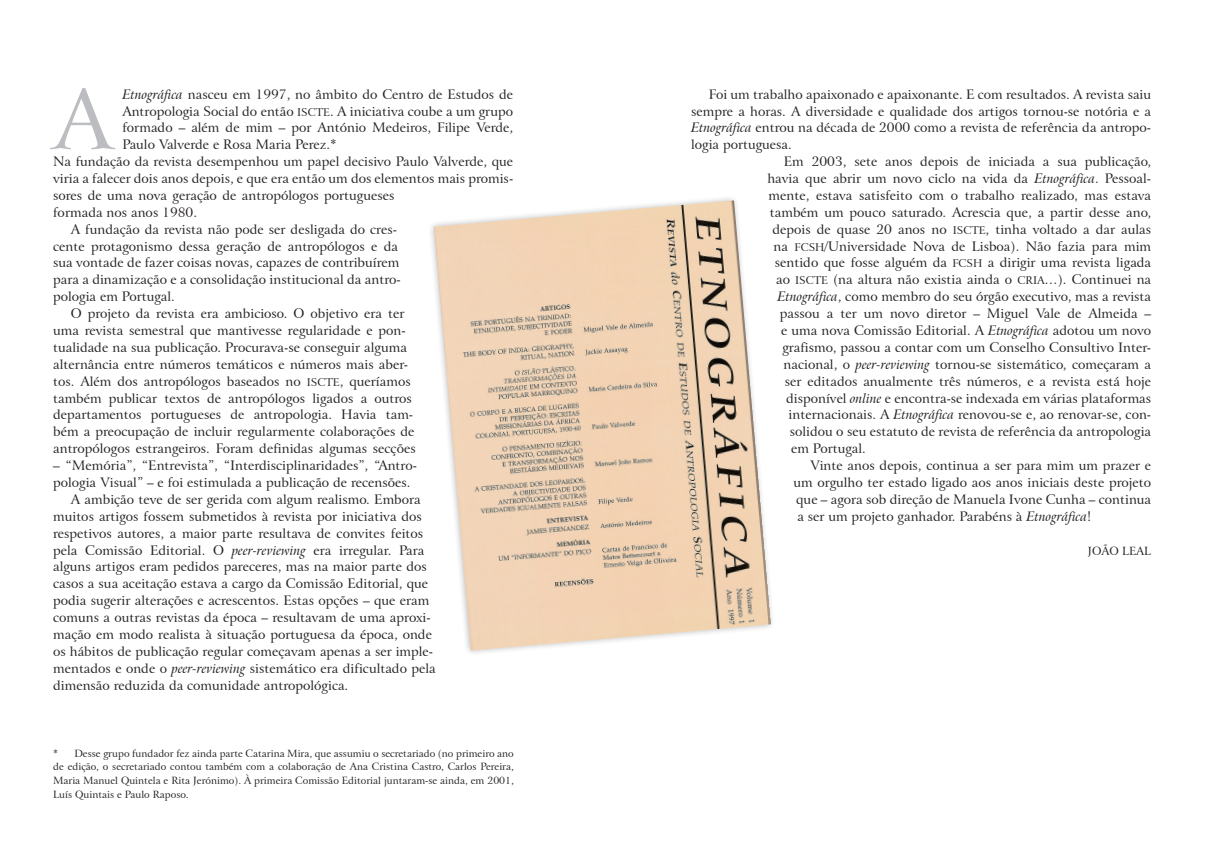
<style>
.page{position:relative;width:1205px;height:851px;background:#fff}
.page>*{position:absolute;margin:0;border:0;box-sizing:border-box;transform-origin:0 0}
.Texto_01{font:82.62px "Arrus BT";color:#bcbdc0}
.Texto_01-2{font:13.12px/16.9px "Arrus BT";color:#231f20}
.Subcapitulo{font:11.25px "Arrus BT";color:#231f20}
.Notas{font:10px/13.8px "Arrus BT";color:#231f20;text-align:justify}
.s1{font-style:italic}
.s2{font-size:10.62px}
</style>
<div class="page">
<img style="left:434px;top:200px;width:337px;height:450px">
<p class="Texto_01" style="left:53px;top:69px;width:60px">A</p>
<p class="Texto_01-2" style="left:122px;top:86px;width:392px;text-align:justify"><span class="s1">Etnográfica</span> nasceu em 1997, no âmbito do Centro de Estudos de Antropologia Social do então <span class="s2">ISCTE</span>. A iniciativa coube a um grupo formado – além de mim – por António Medeiros, Filipe Verde, Paulo Valverde e Rosa Maria Perez.*</p>
<p class="Texto_01-2" style="left:53px;top:153px;width:462px">Na fundação da revista desempenhou um papel decisivo Paulo Valverde, que viria a falecer dois anos depois, e que era então um dos elementos mais promis&shy;sores de uma nova geração de antropólogos portugueses<br>formada nos anos 1980.</p>
<p class="Texto_01-2" style="left:53px;top:221px;width:349px;text-indent:18px">A fundação da revista não pode ser desligada do cres&shy;cente protagonismo dessa geração de antropólogos e da sua vontade de fazer coisas novas, capazes de contribuírem para a dinamização e a consolidação institucional da antro&shy;pologia em Portugal.</p>
<p class="Texto_01-2" style="left:53px;top:305px;width:364px;text-indent:18px">O projeto da revista era ambicioso. O objetivo era ter uma revista semestral que mantivesse regularidade e pon&shy;tualidade na sua publicação. Procurava-se conseguir alguma alternância entre números temáticos e números mais aber&shy;tos. Além dos antropólogos baseados no <span class="s2">ISCTE</span>, queríamos também publicar textos de antropólogos ligados a outros departamentos portugueses de antropologia. Havia tam&shy;bém a preocupação de incluir regularmente colaborações de antropólogos estrangeiros. Foram definidas algumas secções</p>
<p class="Texto_01-2" style="left:53px;top:457px;width:365px">– “Memória”, “Entrevista”, “Interdisciplinaridades”, “Antro&shy;pologia Visual” – e foi estimulada a publicação de recensões.</p>
<p class="Texto_01-2" style="left:53px;top:491px;width:384px;text-indent:18px">A ambição teve de ser gerida com algum realismo. Embora muitos artigos fossem submetidos à revista por iniciativa dos respetivos autores, a maior parte resultava de convites feitos pela Comissão Editorial. O <span class="s1">peer-reviewing</span> era irregular. Para alguns artigos eram pedidos pareceres, mas na maior parte dos casos a sua aceitação estava a cargo da Comissão Editorial, que podia sugerir alterações e acrescentos. Estas opções – que eram comuns a outras revistas da época – resultavam de uma aproxi&shy;mação em modo realista à situação portuguesa da época, onde os hábitos de publicação regular começavam apenas a ser imple&shy;mentados e onde o <span class="s1">peer-reviewing</span> sistemático era dificultado pela dimensão reduzida da comunidade antropológica.</p>
<p class="Notas" style="left:53px;top:746px;width:462px">* Desse grupo fundador fez ainda parte Catarina Mira, que assumiu o secretariado (no primeiro ano de edição, o secretariado contou também com a colaboração de Ana Cristina Castro, Carlos Pereira, Maria Manuel Quintela e Rita Jerónimo). À primeira Comissão Editorial juntaram-se ainda, em 2001, Luís Quintais e Paulo Raposo.</p>
<p class="Texto_01-2" style="left:691px;top:86px;width:462px;text-align:justify;text-indent:18px">Foi um trabalho apaixonado e apaixonante. E com resultados. A revista saiu sempre a horas. A diversidade e qualidade dos artigos tornou-se notória e a <span class="s1">Etnográfica</span> entrou na década de 2000 como a revista de referência da antropo&shy;logia portuguesa.</p>
<p class="Texto_01-2" style="left:784px;top:153px;width:369px">Em 2003, sete anos depois de iniciada a sua publicação,</p>
<p class="Texto_01-2" style="left:767px;top:170px;width:385px">havia que abrir um novo ciclo na vida da <span class="s1">Etnográfica</span>. Pessoal-</p>
<p class="Texto_01-2" style="left:768px;top:187px;width:384px">mente, estava satisfeito com o trabalho realizado, mas estava</p>
<p class="Texto_01-2" style="left:770px;top:204px;width:383px">também um pouco saturado. Acrescia que, a partir desse ano,</p>
<p class="Texto_01-2" style="left:772px;top:221px;width:380px">depois de quase 20 anos no <span class="s2">ISCTE</span>, tinha voltado a dar aulas</p>
<p class="Texto_01-2" style="left:773px;top:238px;width:379px">na <span class="s2">FCSH</span>/Universidade Nova de Lisboa). Não fazia para mim</p>
<p class="Texto_01-2" style="left:775px;top:254px;width:378px">sentido que fosse alguém da <span class="s2">FCSH</span> a dirigir uma revista ligada</p>
<p class="Texto_01-2" style="left:776px;top:271px;width:377px">ao <span class="s2">ISCTE</span> (na altura não existia ainda o <span class="s2">CRIA</span>…). Continuei na</p>
<p class="Texto_01-2" style="left:777px;top:288px;width:375px"><span class="s1">Etnográfica</span>, como membro do seu órgão executivo, mas a revista</p>
<p class="Texto_01-2" style="left:780px;top:305px;width:373px">passou a ter um novo diretor – Miguel Vale de Almeida –</p>
<p class="Texto_01-2" style="left:781px;top:322px;width:372px">e uma nova Comissão Editorial. A <span class="s1">Etnográfica</span> adotou um novo</p>
<p class="Texto_01-2" style="left:782px;top:339px;width:370px">grafismo, passou a contar com um Conselho Consultivo Inter-</p>
<p class="Texto_01-2" style="left:783px;top:356px;width:369px">nacional, o <span class="s1">peer-reviewing</span> tornou-se sistemático, começaram a</p>
<p class="Texto_01-2" style="left:785px;top:373px;width:368px">ser editados anualmente três números, e a revista está hoje</p>
<p class="Texto_01-2" style="left:786px;top:389px;width:367px">disponível <span class="s1">online</span> e encontra-se indexada em várias plataformas</p>
<p class="Texto_01-2" style="left:788px;top:406px;width:364px">internacionais. A <span class="s1">Etnográfica</span> renovou-se e, ao renovar-se, con-</p>
<p class="Texto_01-2" style="left:790px;top:423px;width:363px">solidou o seu estatuto de revista de referência da antropologia</p>
<p class="Texto_01-2" style="left:791px;top:440px;width:76px">em Portugal.</p>
<p class="Texto_01-2" style="left:793px;top:457px;width:359px;text-align:justify;text-indent:16px">Vinte anos depois, continua a ser para mim um prazer e um orgulho ter estado ligado aos anos iniciais deste projeto que – agora sob direção de Manuela Ivone Cunha – continua a ser um projeto ganhador. Parabéns à <span class="s1">Etnográfica</span>!</p>
<p class="Subcapitulo" style="left:1088px;top:543px;width:65px">JOÃO LEAL</p>
</div>
